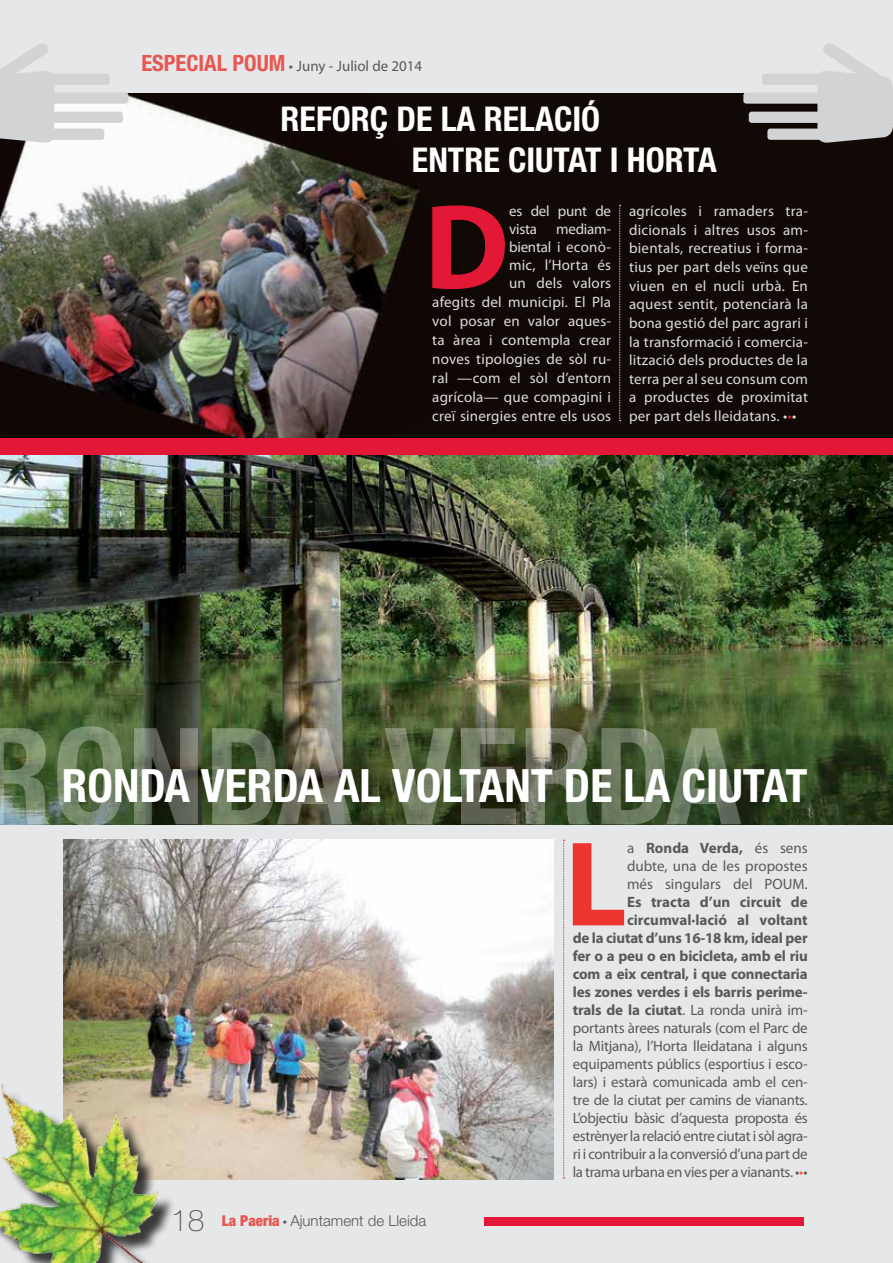
<style>
.page{position:relative;width:893px;height:1263px;background:#e6e7e8}
.page>*{position:absolute;margin:0;border:0;box-sizing:border-box;transform-origin:0 0}
.t1{font:700 condensed 134.55px "Helvetica Neue LT Std";color:#fff}
.t2{font:700 121.8px "Myriad Pro";color:#e31837}
.t3{font:700 121.8px "Myriad Pro";color:#ee3430}
.t4{font:700 condensed 46.05px "Helvetica Neue LT Std";color:#fff}
.t5{font:700 condensed 34.2px/41px "Helvetica Neue LT Std";color:#fff}
.t6{font:15px/18px "Myriad Pro";letter-spacing:-.015em;color:#58595b;text-align:justify}
.t7{font:15px/18.6px "Myriad Pro";letter-spacing:.015em;color:#dcddde;text-align:right}
.t8{font:300 15px "Helvetica Neue LT Std";color:#58595b}
.t9{font:15px/18px "Myriad Pro";letter-spacing:-.015em;color:#dcddde}
.s1{font-family:"Helvetica Neue LT Std";font-weight:700;font-stretch:condensed;font-size:22.5px;color:#e85752}
.s2{color:#d2232a}
.s3{font-weight:100;font-size:30px}
.s4{font-weight:900;font-stretch:condensed;color:#e85752}
.s5{font-family:"Myriad Pro";font-weight:400}
.s6{font-weight:700}
.s7{color:#f1654f}
</style>
<div class="page">
<div style="left:484px;top:1217px;width:319px;height:9px;background:#e31837"></div>
<div style="left:0;top:93px;width:893px;height:358px;background:#110905"></div>
<img style="left:0;top:94px;width:420px;height:344px">
<div style="left:44px;top:74px;width:66px;height:11px;background:#d1d3d4;border-radius:3px"></div>
<svg style="left:0;top:44px;width:54px;height:100px"></svg>
<div style="left:44px;top:92px;width:84px;height:12px;background:#d1d3d4;border-radius:3px"></div>
<div style="left:44px;top:112px;width:79px;height:11px;background:#d1d3d4;border-radius:3px"></div>
<div style="left:44px;top:129px;width:60px;height:11px;background:#d1d3d4;border-radius:3px"></div>
<div style="left:762px;top:74px;width:65px;height:11px;background:#d1d3d4;border-radius:3px"></div>
<svg style="left:817px;top:44px;width:76px;height:99px"></svg>
<div style="left:743px;top:92px;width:85px;height:12px;background:#d1d3d4;border-radius:3px"></div>
<div style="left:749px;top:112px;width:79px;height:11px;background:#d1d3d4;border-radius:3px"></div>
<div style="left:767px;top:129px;width:61px;height:11px;background:#d1d3d4;border-radius:3px"></div>
<div style="left:0;top:438px;width:893px;height:19px;background:#e31837"></div>
<img style="left:0;top:455px;width:893px;height:369px">
<svg style="left:563px;top:840px;width:2px;height:339px"></svg>
<svg style="left:619px;top:205px;width:2px;height:216px"></svg>
<img style="left:64px;top:840px;width:489px;height:339px">
<div style="left:0;top:1088px;width:203px;height:175px;background:#000;opacity:.75"></div>
<img style="left:0;top:1081px;width:188px;height:182px">
<svg style="left:892px;top:740px;width:1px;height:19px"></svg>
<p class="t6" style="left:141px;top:57px;width:282px"><span class="s1">ESPECIAL POUM</span> • Juny - Juliol de 2014</p>
<h3 class="t5" style="left:412px;top:98px;width:306px;text-indent:-131px">REFORÇ DE LA RELACIÓ<br>ENTRE CIUTAT I HORTA</h3>
<h2 class="t2" style="left:424px;top:168px;width:86px">D</h2>
<p class="t9" style="left:509px;top:202px;width:104px">es del punt de vista</p>
<p class="t7" style="left:432px;top:220px;width:180px">mediam-<br>biental i econò-<br>mic, l’Horta és<br>un dels valors<br>afegits del municipi. El Pla vol posar en valor aques&shy;ta àrea i contempla crear noves tipologies de sòl ru&shy;ral —com el sòl d’entorn agrícola— que compagini i creï sinergies entre els usos</p>
<p class="t7" style="left:629px;top:202px;width:180px;text-align:justify">agrícoles i ramaders tra&shy;dicionals i altres usos am&shy;bientals, recreatius i forma&shy;tius per part dels veïns que viuen en el nucli urbà. En aquest sentit, potenciarà la bona gestió del parc agrari i la transformació i comercia&shy;lització dels productes de la terra per al seu consum com a productes de proximitat per part dels lleidatans. •<span class="s2">•</span>•</p>
<h1 class="t1" style="left:-22px;top:695px;width:765px">RONDA VERDA</h1>
<h3 class="t4" style="left:62px;top:758px;width:747px">RONDA VERDA AL VOLTANT DE LA CIUTAT</h3>
<p class="t8" style="left:171px;top:1211px;width:257px"><span class="s3">18</span> <span class="s4">La Paeria</span> <span class="s5">•</span> Ajuntament de Lleida</p>
<h2 class="t3" style="left:565px;top:805px;width:64px">L</h2>
<p class="t6" style="left:627px;top:839px;width:182px">a <span class="s6">Ronda Verda,</span> és sens dubte, una de les propostes més singulars del POUM.</p>
<p class="t6" style="left:573px;top:893px;width:236px;text-align:right"><span class="s6">Es tracta d’un circuit de circumval·lació al voltant<br>de la ciutat d’uns 16-18 km, ideal per fer o a peu o en bicicleta, amb el riu com a eix central, i que connectaria les zones verdes i els barris perime&shy;trals de la ciutat</span>. La ronda unirà im&shy;portants àrees naturals (com el Parc de la Mitjana), l’Horta lleidatana i alguns equipaments públics (esportius i esco&shy;lars) i estarà comunicada amb el cen&shy;tre de la ciutat per camins de vianants.<br>L’objectiu bàsic d’aquesta proposta és estrènyer la relació entre ciutat i sòl agra&shy;ri i contribuir a la conversió d’una part de la trama urbana en vies per a vianants. •<span class="s7">•</span>•</p>
</div>
